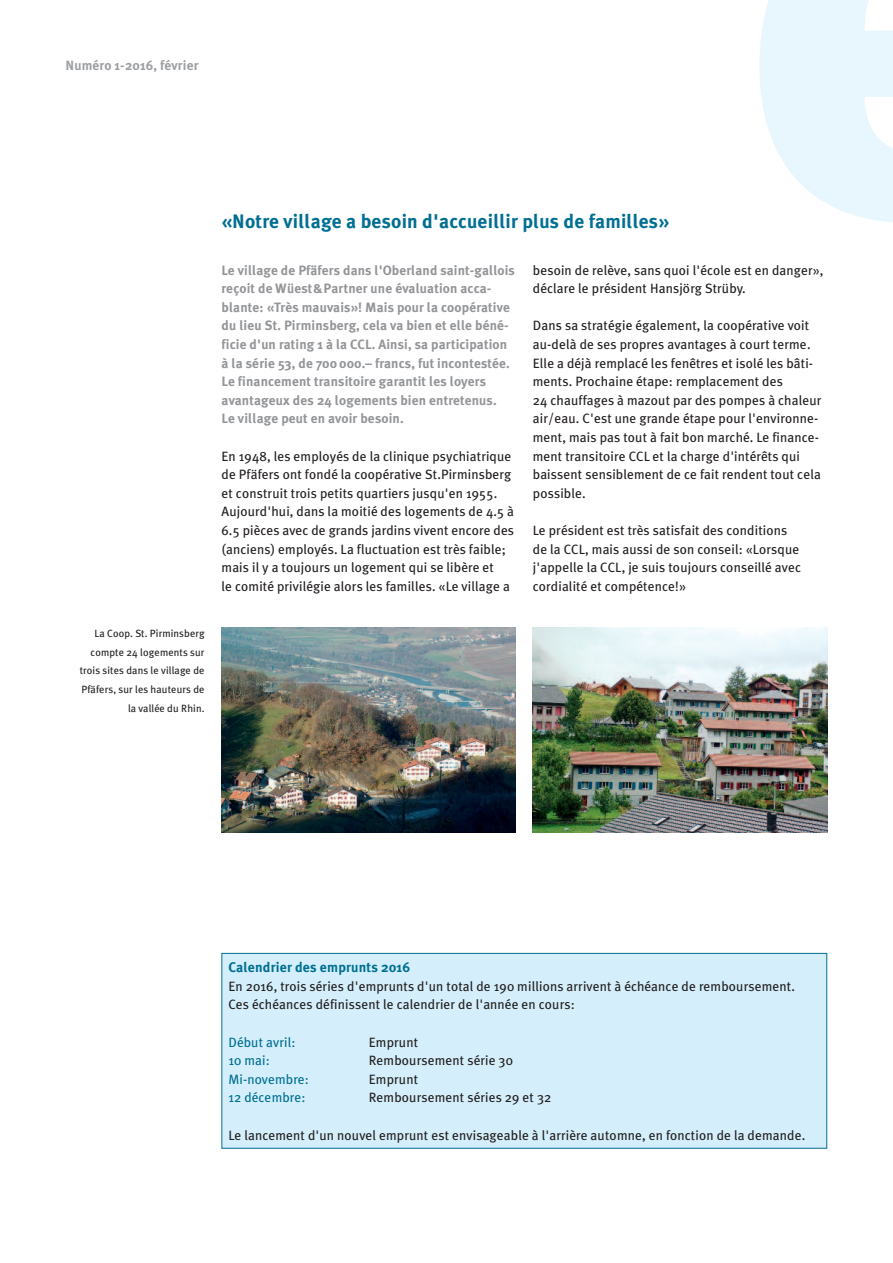
<style>
.page{position:relative;width:893px;height:1263px;background:#fff}
.page>*{position:absolute;margin:0;border:0;box-sizing:border-box;transform-origin:0 0}
.t1{font:700 19.5px "Meta Plus";letter-spacing:.01em;color:#006f92}
.t2{font:700 13.95px "Meta Plus";letter-spacing:.01em;color:#006f92}
.t3{font:13.5px/18.6px "Meta Plus";letter-spacing:.01em;color:#231f20}
.t4{font:700 13.5px/18.6px "Meta Plus";letter-spacing:.01em;color:#939598}
.t5{font:13.5px "Meta Plus";letter-spacing:.01em;color:#006f92}
.t6{font:700 13.5px "Meta Plus";letter-spacing:.01em;color:#9d9fa2}
.t7{font:10.5px/18.6px "Meta Plus";letter-spacing:.01em;color:#231f20;text-align:right}
</style>
<div class="page">
<div style="left:222px;top:954px;width:604px;height:194px;background:#d4effb"></div>
<div style="left:222px;top:953px;width:605px;height:195px;border:1px solid #006f92"></div>
<svg style="left:759px;top:0;width:134px;height:222px"></svg>
<img style="left:533px;top:628px;width:294px;height:204px">
<img style="left:222px;top:628px;width:294px;height:204px">
<p class="t6" style="left:65px;top:57px;width:135px">Numéro 1-2016, février</p>
<p class="t7" style="left:80px;top:624px;width:126px">La Coop. St. Pirminsberg compte 24 logements sur trois sites dans le village de<br>Pfäfers, sur les hauteurs de la vallée du Rhin.</p>
<h1 class="t1" style="left:222px;top:210px;width:449px">«Notre village a besoin d'accueillir plus de familles»</h1>
<p class="t4" style="left:222px;top:261px;width:295px">Le village de Pfäfers dans l'Oberland saint-gallois reçoit de Wüest&amp;Partner une évaluation acca&shy;blante: «Très mauvais»! Mais pour la coopérative du lieu St. Pirminsberg, cela va bien et elle béné&shy;ficie d'un rating 1 à la CCL. Ainsi, sa participation à la série 53, de 700 000.– francs, fut incontestée.<br>Le financement transitoire garantit les loyers avantageux des 24 logements bien entretenus.<br>Le village peut en avoir besoin.</p>
<p class="t3" style="left:222px;top:447px;width:294px">En 1948, les employés de la clinique psychiatrique de Pfäfers ont fondé la coopérative St.Pirminsberg et construit trois petits quartiers jusqu'en 1955.<br>Aujourd'hui, dans la moitié des logements de 4.5 à 6.5 pièces avec de grands jardins vivent encore des (anciens) employés. La fluctuation est très faible; mais il y a toujours un logement qui se libère et<br>le comité privilégie alors les familles. «Le village a</p>
<p class="t3" style="left:533px;top:261px;width:292px">besoin de relève, sans quoi l'école est en danger», déclare le président Hansjörg Strüby.</p>
<p class="t3" style="left:533px;top:316px;width:290px">Dans sa stratégie également, la coopérative voit au-delà de ses propres avantages à court terme.<br>Elle a déjà remplacé les fenêtres et isolé les bâti&shy;ments. Prochaine étape: remplacement des<br>24 chauffages à mazout par des pompes à chaleur air/eau. C'est une grande étape pour l'environne&shy;ment, mais pas tout à fait bon marché. Le finance&shy;ment transitoire CCL et la charge d'intérêts qui baissent sensiblement de ce fait rendent tout cela possible.</p>
<p class="t3" style="left:533px;top:521px;width:270px">Le président est très satisfait des conditions de la CCL, mais aussi de son conseil: «Lorsque j'appelle la CCL, je suis toujours conseillé avec cordialité et compétence!»</p>
<p class="t2" style="left:228px;top:959px;width:183px">Calendrier des emprunts 2016</p>
<p class="t3" style="left:228px;top:977px;width:568px">En 2016, trois séries d'emprunts d'un total de 190 millions arrivent à échéance de remboursement.<br>Ces échéances définissent le calendrier de l'année en cours:</p>
<p class="t5" style="left:228px;top:1034px;width:69px">Début avril:</p>
<p class="t3" style="left:369px;top:1032px;width:51px">Emprunt</p>
<p class="t5" style="left:228px;top:1052px;width:43px">10 mai:</p>
<p class="t3" style="left:369px;top:1051px;width:146px">Remboursement série 30</p>
<p class="t5" style="left:228px;top:1071px;width:82px">Mi-novembre:</p>
<p class="t3" style="left:369px;top:1070px;width:51px">Emprunt</p>
<p class="t5" style="left:228px;top:1090px;width:79px">12 décembre:</p>
<p class="t3" style="left:369px;top:1088px;width:184px">Remboursement séries 29 et 32</p>
<p class="t3" style="left:228px;top:1125px;width:578px">Le lancement d'un nouvel emprunt est envisageable à l'arrière automne, en fonction de la demande.</p>
</div>
